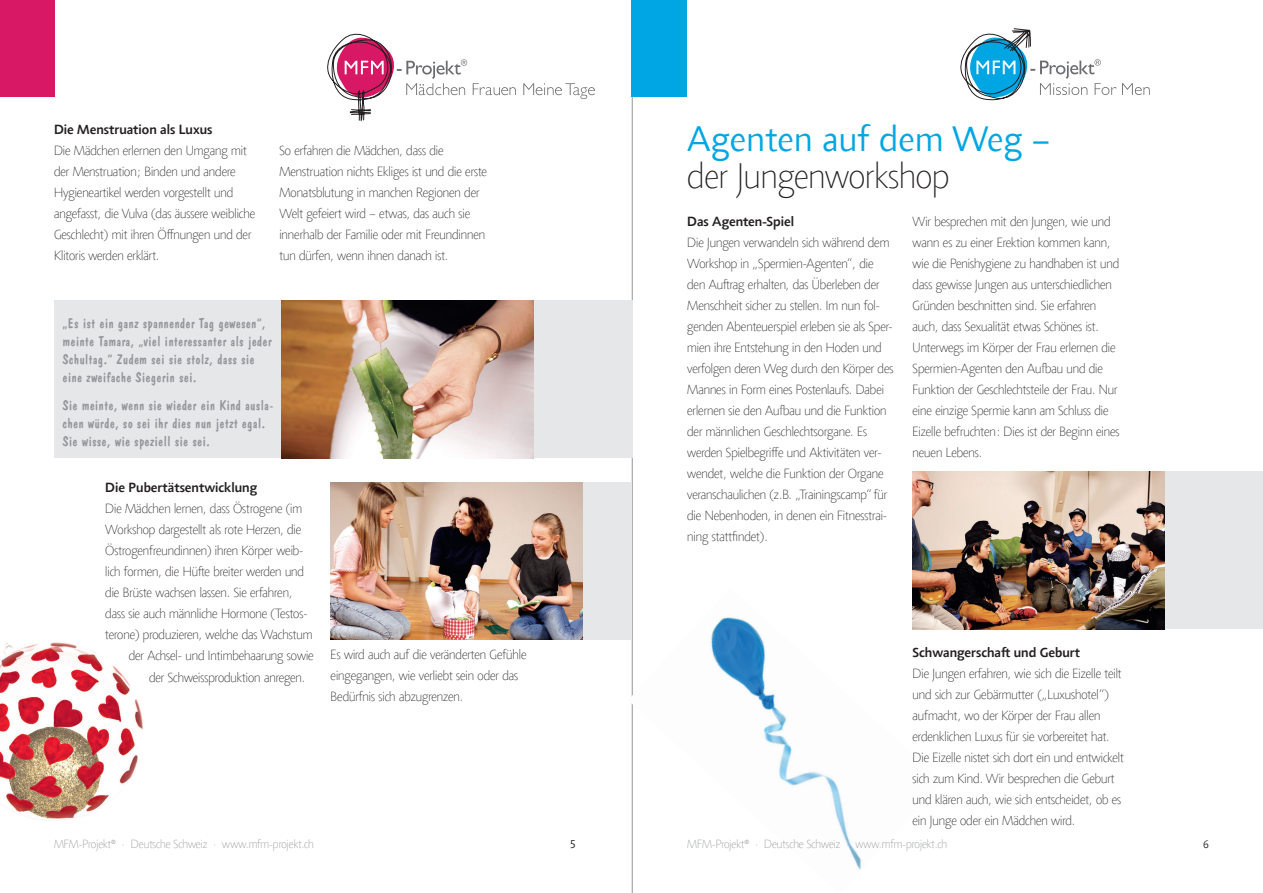
<style>
.page{position:relative;width:1263px;height:893px;background:#fff}
.page>*{position:absolute;margin:0;border:0;box-sizing:border-box;transform-origin:0 0}
.t1{font:300 36px "Agilita Com";color:#00a6e4}
.t2{font:100 36px "Agilita Com";color:#231f20}
.t3{font:14.25px/18px "Dom Casual";color:#939598}
.t4{font:100 13.5px/21px "Agilita Com";color:#231f20}
.t5{font:500 13.5px "Agilita Com";color:#231f20}
.t6{font:100 12px "Agilita Com";color:#939598}
.t7{font:300 12px "Agilita Com";color:#231f20}
</style>
<div class="page">
<hr style="left:632px;top:0;width:1px;height:893px;background:#939598">
<img style="left:0;top:642px;width:143px;height:178px">
<svg style="left:327px;top:33px;width:268px;height:89px"></svg>
<div style="left:54px;top:301px;width:578px;height:157px;background:#e6e7e9"></div>
<img style="left:282px;top:301px;width:251px;height:157px">
<div style="left:0;top:0;width:54px;height:97px;background:#d91865"></div>
<div style="left:331px;top:482px;width:300px;height:158px;background:#e6e7e9"></div>
<img style="left:331px;top:482px;width:251px;height:158px">
<img style="left:631px;top:588px;width:311px;height:305px">
<svg style="left:960px;top:28px;width:156px;height:73px"></svg>
<svg style="left:1122px;top:83px;width:28px;height:12px"></svg>
<div style="left:912px;top:472px;width:351px;height:157px;background:#e6e7e9"></div>
<img style="left:912px;top:472px;width:252px;height:157px">
<div style="left:631px;top:0;width:56px;height:97px;background:#00a6e4"></div>
<p class="t5" style="left:54px;top:120px;width:160px">Die Menstruation als Luxus</p>
<p class="t4" style="left:54px;top:140px;width:203px">Die Mädchen erlernen den Umgang mit der Menstruation; Binden und andere Hygieneartikel werden vorgestellt und angefasst, die Vulva (das äussere weibliche Geschlecht) mit ihren Öffnungen und der Klitoris werden erklärt.</p>
<p class="t4" style="left:279px;top:140px;width:209px">So erfahren die Mädchen, dass die Menstruation nichts Ekliges ist und die erste Monatsblutung in manchen Regionen der Welt gefeiert wird – etwas, das auch sie innerhalb der Familie oder mit Freundinnen tun dürfen, wenn ihnen danach ist.</p>
<p class="t3" style="left:63px;top:314px;width:211px">„Es ist ein ganz spannender Tag gewesen“, meinte Tamara, „viel interessanter als jeder Schultag.“ Zudem sei sie stolz, dass sie eine zweifache Siegerin sei.</p>
<p class="t3" style="left:63px;top:396px;width:213px">Sie meinte, wenn sie wieder ein Kind ausla&shy;chen würde, so sei ihr dies nun jetzt egal.<br>Sie wisse, wie speziell sie sei.</p>
<p class="t5" style="left:105px;top:478px;width:153px">Die Pubertätsentwicklung</p>
<p class="t4" style="left:105px;top:498px;width:199px">Die Mädchen lernen, dass Östrogene (im</p>
<p class="t4" style="left:105px;top:519px;width:198px">Workshop dargestellt als rote Herzen, die</p>
<p class="t4" style="left:105px;top:540px;width:200px">Östrogenfreundinnen) ihren Körper weib-</p>
<p class="t4" style="left:105px;top:561px;width:200px">lich formen, die Hüfte breiter werden und</p>
<p class="t4" style="left:105px;top:582px;width:189px">die Brüste wachsen lassen. Sie erfahren,</p>
<p class="t4" style="left:105px;top:603px;width:204px">dass sie auch männliche Hormone (Testos-</p>
<p class="t4" style="left:105px;top:624px;width:209px">terone) produzieren, welche das Wachstum</p>
<p class="t4" style="left:129px;top:645px;width:186px">der Achsel- und Intimbehaarung sowie</p>
<p class="t4" style="left:149px;top:666px;width:158px">der Schweissproduktion anregen.</p>
<p class="t4" style="left:331px;top:644px;width:197px">Es wird auch auf die veränderten Gefühle eingegangen, wie verliebt sein oder das<br>Bedürfnis sich abzugrenzen.</p>
<p class="t6" style="left:54px;top:835px;width:261px">MFM-Projekt® · Deutsche Schweiz · www.mfm-projekt.ch</p>
<p class="t7" style="left:570px;top:835px;width:7px">5</p>
<h1 class="t1" style="left:687px;top:114px;width:364px">Agenten auf dem Weg –</h1>
<h1 class="t2" style="left:687px;top:152px;width:264px">der Jungenworkshop</h1>
<p class="t5" style="left:687px;top:212px;width:108px">Das Agenten-Spiel</p>
<p class="t4" style="left:687px;top:232px;width:208px">Die Jungen verwandeln sich während dem Workshop in „Spermien-Agenten“, die den Auftrag erhalten, das Überleben der Menschheit sicher zu stellen. Im nun fol&shy;genden Abenteuerspiel erleben sie als Sper&shy;mien ihre Entstehung in den Hoden und verfolgen deren Weg durch den Körper des Mannes in Form eines Postenlaufs. Dabei erlernen sie den Aufbau und die Funktion der männlichen Geschlechtsorgane. Es werden Spielbegriffe und Aktivitäten ver&shy;wendet, welche die Funktion der Organe veranschaulichen (z.B. „Trainingscamp“ für die Nebenhoden, in denen ein Fitnesstrai&shy;ning stattfindet).</p>
<p class="t4" style="left:912px;top:211px;width:208px">Wir besprechen mit den Jungen, wie und wann es zu einer Erektion kommen kann, wie die Penishygiene zu handhaben ist und dass gewisse Jungen aus unterschiedlichen Gründen beschnitten sind. Sie erfahren auch, dass Sexualität etwas Schönes ist.<br>Unterwegs im Körper der Frau erlernen die Spermien-Agenten den Aufbau und die Funktion der Geschlechtsteile der Frau. Nur eine einzige Spermie kann am Schluss die Eizelle befruchten: Dies ist der Beginn eines neuen Lebens.</p>
<p class="t5" style="left:912px;top:643px;width:169px">Schwangerschaft und Geburt</p>
<p class="t4" style="left:912px;top:663px;width:213px">Die Jungen erfahren, wie sich die Eizelle teilt und sich zur Gebärmutter („Luxushotel“) aufmacht, wo der Körper der Frau allen erdenklichen Luxus für sie vorbereitet hat.<br>Die Eizelle nistet sich dort ein und entwickelt sich zum Kind. Wir besprechen die Geburt und klären auch, wie sich entscheidet, ob es ein Junge oder ein Mädchen wird.</p>
<p class="t6" style="left:687px;top:835px;width:261px">MFM-Projekt® · Deutsche Schweiz · www.mfm-projekt.ch</p>
<p class="t7" style="left:1203px;top:835px;width:7px">6</p>
</div>
